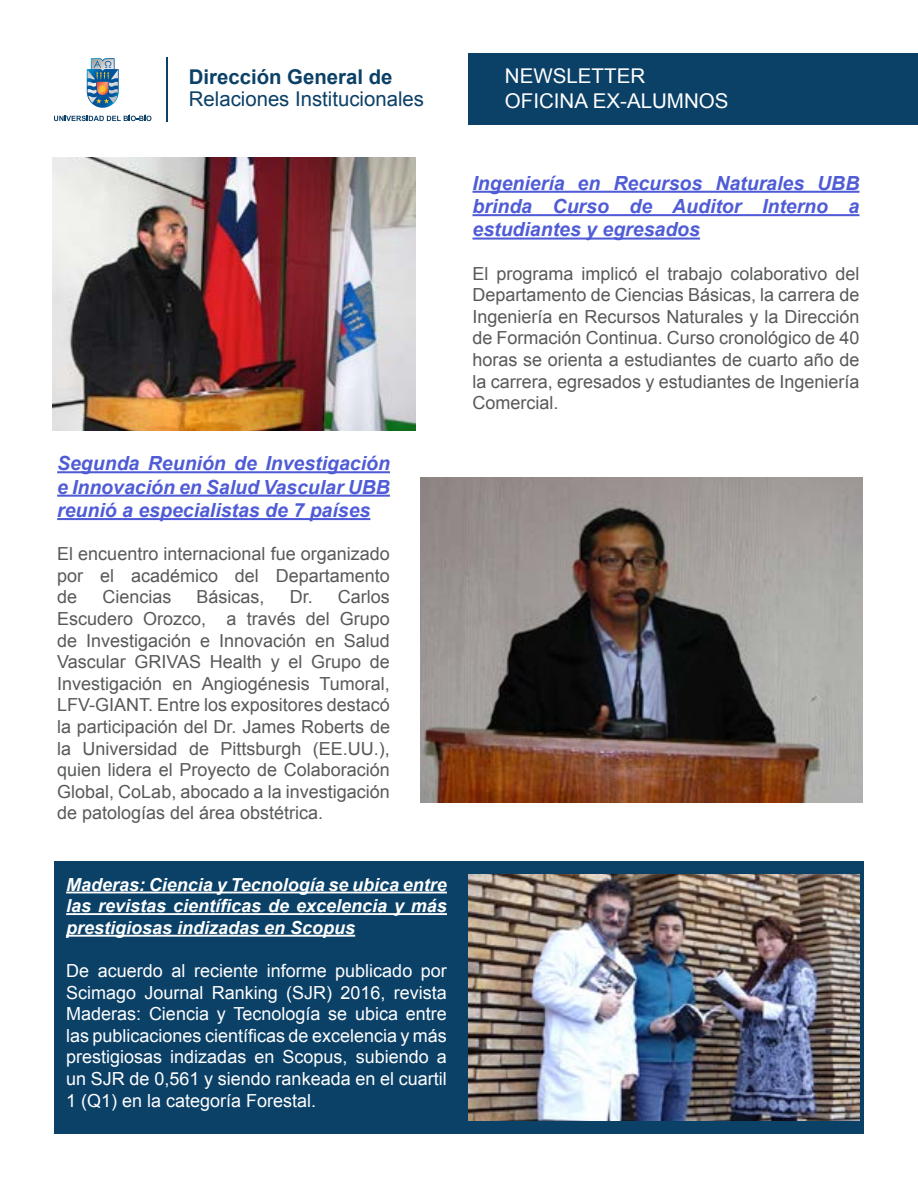
<style>
.page{position:relative;width:918px;height:1188px;background:#fff}
.page>*{position:absolute;margin:0;border:0;box-sizing:border-box;transform-origin:0 0}
.t1{font:20.4px/24.5px "Arial";color:#fff}
.t2{font:20.4px "Arial";color:#0b4067}
.t3{font:700 20.4px "Arial";color:#0b4067}
.t4{font:italic 700 19.5px/23.4px "Arial";color:#4f5cd6;text-align:justify}
.t5{font:18px/21.6px "Arial";color:#58595b;text-align:justify}
.t6{font:18px/21.6px "Arial";color:#fff;text-align:justify}
.t7{font:italic 700 18px/21.6px "Arial";color:#feffff;text-align:justify}
</style>
<div class="page">
<svg style="left:87px;top:58px;width:32px;height:50px;background:#7698af"></svg>
<svg style="left:54px;top:114px;width:97px;height:7px"></svg>
<hr style="left:166px;top:57px;width:1px;height:64px;background:#0b4067">
<div style="left:468px;top:53px;width:450px;height:71px;background:#0b4067"></div>
<hr style="left:472px;top:191px;width:388px;height:2px;background:#4f5cd6">
<hr style="left:472px;top:214px;width:388px;height:2px;background:#4f5cd6">
<hr style="left:472px;top:238px;width:228px;height:2px;background:#4f5cd6">
<img style="left:53px;top:158px;width:363px;height:272px">
<img style="left:420px;top:477px;width:442px;height:325px">
<hr style="left:57px;top:471px;width:333px;height:2px;background:#4f5cd6">
<hr style="left:57px;top:495px;width:333px;height:2px;background:#4f5cd6">
<hr style="left:57px;top:518px;width:313px;height:2px;background:#4f5cd6">
<div style="left:54px;top:861px;width:810px;height:273px;background:#0b4067"></div>
<img style="left:468px;top:874px;width:392px;height:246px">
<hr style="left:66px;top:892px;width:381px;height:1px;background:#feffff">
<hr style="left:66px;top:913px;width:381px;height:2px;background:#feffff">
<hr style="left:66px;top:935px;width:289px;height:2px;background:#feffff">
<p class="t3" style="left:189px;top:63px;width:205px">Dirección General de</p>
<p class="t2" style="left:189px;top:86px;width:237px">Relaciones Institucionales</p>
<p class="t1" style="left:505px;top:64px;width:225px">NEWSLETTER<br>OFICINA EX-ALUMNOS</p>
<p class="t4" style="left:57px;top:452px;width:334px">Segunda Reunión de Investigación e Innovación en Salud Vascular UBB reunió a especialistas de 7 países</p>
<p class="t5" style="left:57px;top:543px;width:334px">El encuentro internacional fue organizado por el académico del Departamento de</p>
<p class="t5" style="left:57px;top:586px;width:334px;text-indent:233px">Dr. Carlos Escudero Orozco, a través del Grupo de Investigación e Innovación en Salud Vascular GRIVAS Health y el Grupo de Investigación en Angiogénesis Tumoral, LFV-GIANT. Entre los expositores destacó la participación del Dr. James Roberts de la Universidad de Pittsburgh (EE.UU.), quien lidera el Proyecto de Colaboración Global, CoLab, abocado a la investigación de patologías del área obstétrica.</p>
<p class="t5" style="left:102px;top:586px;width:71px">Ciencias</p>
<p class="t5" style="left:197px;top:586px;width:70px">Básicas,</p>
<p class="t7" style="left:66px;top:874px;width:382px">Maderas: Ciencia y Tecnología se ubica entre las revistas científicas de excelencia y más prestigiosas indizadas en Scopus</p>
<p class="t6" style="left:66px;top:960px;width:382px">De acuerdo al reciente informe publicado por Scimago Journal Ranking (SJR) 2016, revista Maderas: Ciencia y Tecnología se ubica entre las publicaciones científicas de excelencia y más prestigiosas indizadas en Scopus, subiendo a un SJR de 0,561 y siendo rankeada en el cuartil 1 (Q1) en la categoría Forestal.</p>
<p class="t4" style="left:472px;top:172px;width:388px">Ingeniería en Recursos Naturales UBB brinda Curso de Auditor Interno a estudiantes y egresados</p>
<p class="t5" style="left:472px;top:263px;width:388px">El programa implicó el trabajo colaborativo del Departamento de Ciencias Básicas, la carrera de Ingeniería en Recursos Naturales y la Dirección de Formación Continua. Curso cronológico de 40 horas se orienta a estudiantes de cuarto año de la carrera, egresados y estudiantes de Ingeniería Comercial.</p>
</div>
